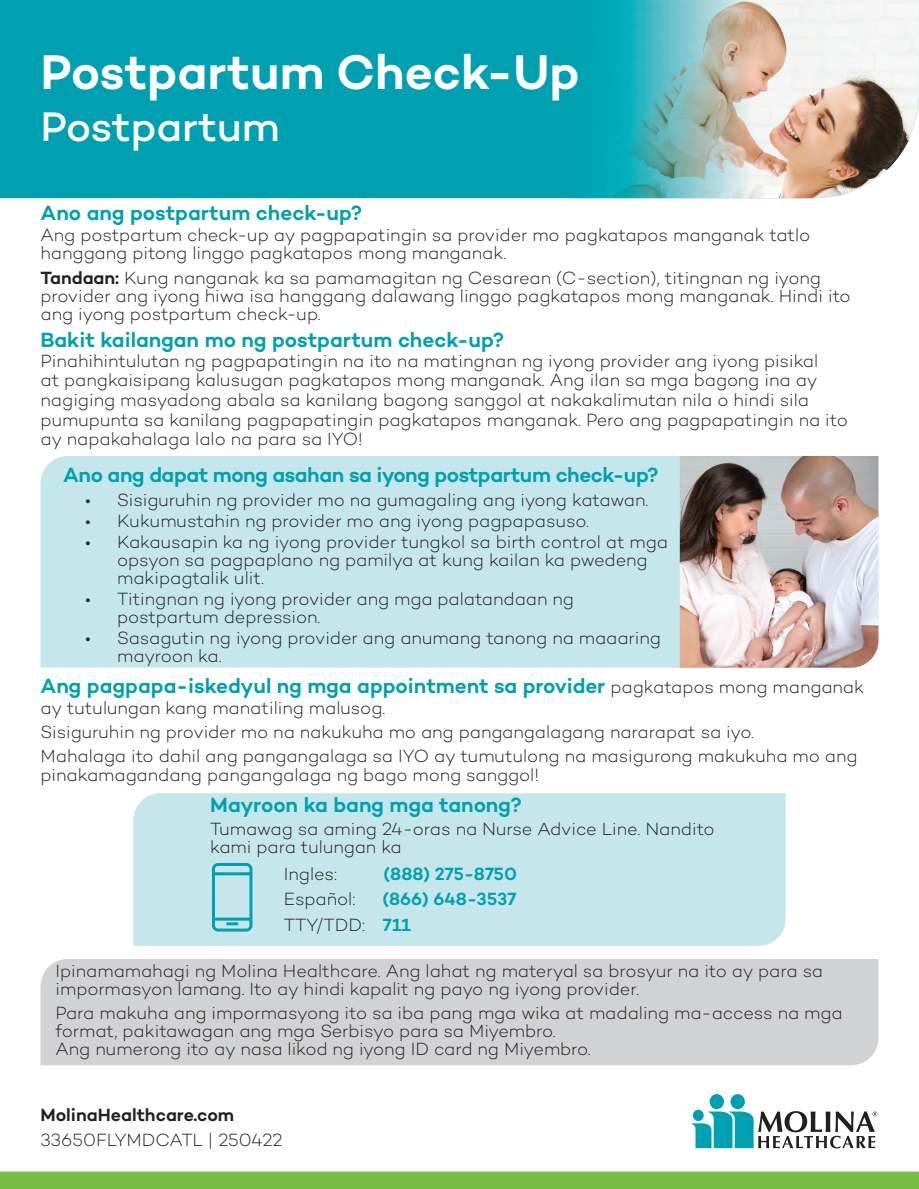
<style>
.page{position:relative;width:919px;height:1189px;background:#fff}
.page>*{position:absolute;margin:0;border:0;box-sizing:border-box;transform-origin:0 0}
.t1{font:600 49.5px "Campton";color:#fff}
.t2{font:500 42px "Campton";color:#fff}
.t3{font:600 21px "Campton";letter-spacing:-.005em;color:#00a0b0}
.t4{font:300 18px/18px "Campton";color:#231f20}
.t5{font:600 18px "Campton";color:#00a0b0}
.t6{font:600 18px "Campton";color:#231f20}
.s1{font-weight:600}
.s2{font-family:"Myriad Pro";font-weight:400}
.s3{font-weight:300;font-size:18px;color:#231f20}
.s4{font-weight:600;color:#00a0b0}
</style>
<div class="page">
<div style="left:0;top:0;width:568px;height:198px;background:#00a0b0"></div>
<div style="left:41px;top:456px;width:837px;height:211px;background:#c5e7ec"></div>
<img style="left:679px;top:456px;width:198px;height:211px">
<img style="left:568px;top:0;width:350px;height:198px">
<div style="left:41px;top:959px;width:837px;height:105px;background:#d1d2d4"></div>
<div style="left:133px;top:793px;width:652px;height:152px;background:#c5e7ec"></div>
<svg style="left:212px;top:862px;width:40px;height:69px;background:#8cd2da"></svg>
<div style="left:0;top:1171px;width:919px;height:18px;background:#75bd43"></div>
<div style="left:730px;top:1093px;width:14px;height:15px;background:#00a0b0;border-radius:50%"></div>
<div style="left:709px;top:1093px;width:14px;height:15px;background:#00a0b0;border-radius:50%"></div>
<svg style="left:691px;top:1110px;width:185px;height:37px"></svg>
<div style="left:692px;top:1109px;width:11px;height:11px;background:#00a0b0;border-radius:50%"></div>
<h1 class="t1" style="left:41px;top:40px;width:540px">Postpartum Check-Up</h1>
<h2 class="t2" style="left:41px;top:100px;width:241px">Postpartum</h2>
<h3 class="t3" style="left:40px;top:199px;width:323px">Ano ang postpartum check-up?</h3>
<p class="t4" style="left:40px;top:225px;width:771px">Ang postpartum check-up ay pagpapatingin sa provider mo pagkatapos manganak tatlo hanggang pitong linggo pagkatapos mong manganak.</p>
<p class="t4" style="left:40px;top:269px;width:811px"><span class="s1">Tandaan:</span> Kung nanganak ka sa pamamagitan ng Cesarean (C-section), titingnan ng iyong provider ang iyong hiwa isa hanggang dalawang linggo pagkatapos mong manganak. Hindi ito ang iyong postpartum check-up.</p>
<h3 class="t3" style="left:40px;top:327px;width:465px">Bakit kailangan mo ng postpartum check-up?</h3>
<p class="t4" style="left:40px;top:350px;width:808px;line-height:19.5px">Pinahihintulutan ng pagpapatingin na ito na matingnan ng iyong provider ang iyong pisikal<br>at pangkaisipang kalusugan pagkatapos mong manganak. Ang ilan sa mga bagong ina ay nagiging masyadong abala sa kanilang bagong sanggol at nakakalimutan nila o hindi sila pumupunta sa kanilang pagpapatingin pagkatapos manganak. Pero ang pagpapatingin na ito ay napakahalaga lalo na para sa IYO!</p>
<h3 class="t3" style="left:63px;top:461px;width:596px">Ano ang dapat mong asahan sa iyong postpartum check-up?</h3>
<p class="t4" style="left:86px;top:490px;width:564px"><span class="s2">•</span> Sisiguruhin ng provider mo na gumagaling ang iyong katawan.</p>
<p class="t4" style="left:86px;top:511px;width:504px"><span class="s2">•</span> Kukumustahin ng provider mo ang iyong pagpapasuso.</p>
<p class="t4" style="left:117px;top:532px;width:552px;text-indent:-31px"><span class="s2">•</span> Kakausapin ka ng iyong provider tungkol sa birth control at mga opsyon sa pagpaplano ng pamilya at kung kailan ka pwedeng makipagtalik ulit.</p>
<p class="t4" style="left:117px;top:589px;width:458px;text-indent:-32px"><span class="s2">•</span> Titingnan ng iyong provider ang mga palatandaan ng postpartum depression.</p>
<p class="t4" style="left:117px;top:628px;width:545px;text-indent:-32px"><span class="s2">•</span> Sasagutin ng iyong provider ang anumang tanong na maaaring mayroon ka.</p>
<p class="t3" style="left:40px;top:672px;width:824px">Ang pagpapa-iskedyul ng mga appointment sa provider <span class="s3">pagkatapos mong manganak</span></p>
<p class="t4" style="left:40px;top:698px;width:346px">ay tutulungan kang manatiling malusog.</p>
<p class="t4" style="left:40px;top:722px;width:714px">Sisiguruhin ng provider mo na nakukuha mo ang pangangalagang nararapat sa iyo.</p>
<p class="t4" style="left:40px;top:746px;width:818px;line-height:18.5px">Mahalaga ito dahil ang pangangalaga sa IYO ay tumutulong na masigurong makukuha mo ang pinakamagandang pangangalaga ng bago mong sanggol!</p>
<h3 class="t3" style="left:210px;top:791px;width:313px">Mayroon ka bang mga tanong?</h3>
<p class="t4" style="left:210px;top:819px;width:505px">Tumawag sa aming 24-oras na Nurse Advice Line. Nandito kami para tulungan ka</p>
<p class="t4" style="left:283px;top:864px;width:55px">Ingles:</p>
<p class="t5" style="left:383px;top:862px;width:135px">(888) 275-8750</p>
<p class="t4" style="left:283px;top:889px;width:73px">Español:</p>
<p class="t5" style="left:382px;top:887px;width:136px">(866) 648-3537</p>
<p class="t4" style="left:283px;top:915px;width:128px">TTY/TDD: <span class="s4">711</span></p>
<p class="t4" style="left:55px;top:960px;width:768px">Ipinamamahagi ng Molina Healthcare. Ang lahat ng materyal sa brosyur na ito ay para sa impormasyon lamang. Ito ay hindi kapalit ng payo ng iyong provider.</p>
<p class="t4" style="left:55px;top:1002px;width:788px">Para makuha ang impormasyong ito sa iba pang mga wika at madaling ma-access na mga format, pakitawagan ang mga Serbisyo para sa Miyembro.</p>
<p class="t4" style="left:55px;top:1038px;width:536px">Ang numerong ito ay nasa likod ng iyong ID card ng Miyembro.</p>
<p class="t6" style="left:40px;top:1102px;width:195px">MolinaHealthcare.com</p>
<p class="t4" style="left:40px;top:1130px;width:243px">33650FLYMDCATL | 250422</p>
</div>
